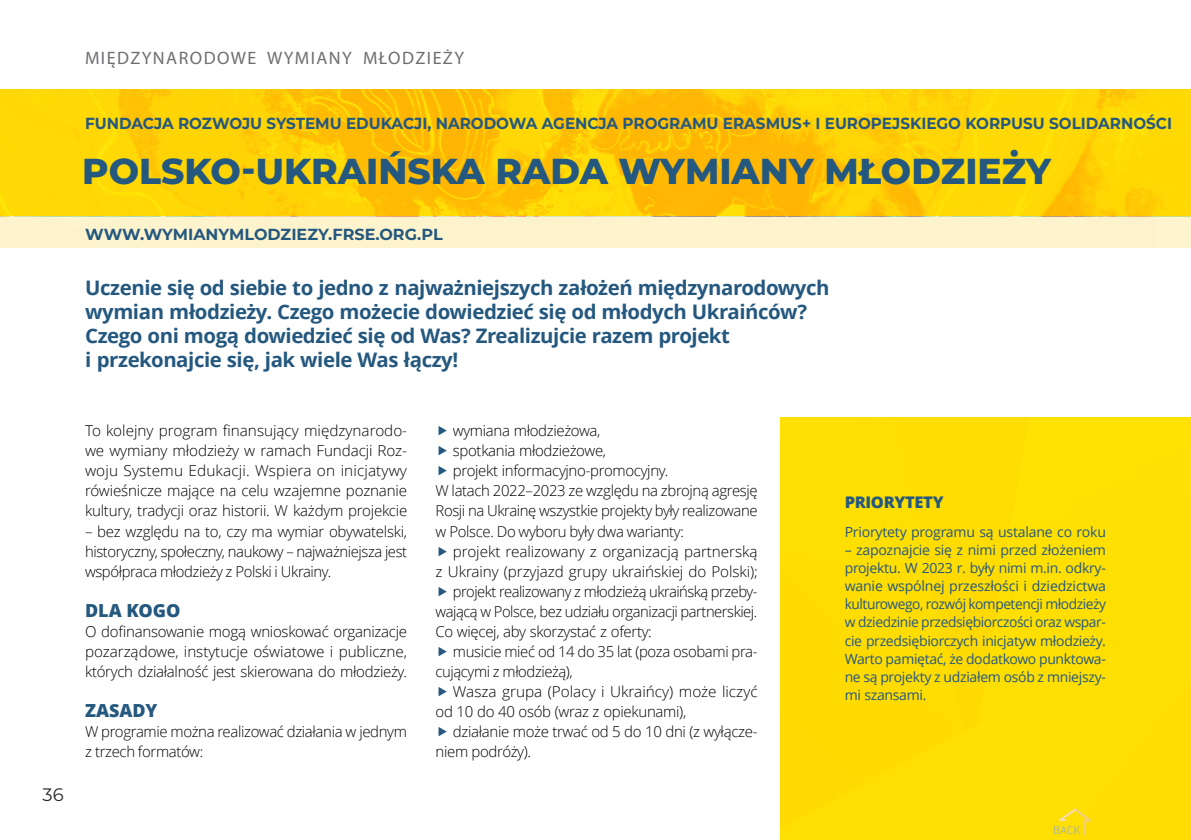
<style>
.page{position:relative;width:1191px;height:840px;background:#fff}
.page>*{position:absolute;margin:0;border:0;box-sizing:border-box;transform-origin:0 0}
.t1{font:800 36px "Montserrat";color:#24587f}
.t2{font:700 20px/24px "Open Sans";letter-spacing:-.02em;color:#24587f}
.t3{font:18px "Myriad Pro";letter-spacing:.08em;color:#6d6e71}
.t4{font:800 18px "Open Sans";color:#24587f}
.t5{font:18px "Montserrat";color:#292829}
.t6{font:700 16px "Montserrat";color:#24587f;scale:.95 1}
.t7{font:700 16px "Montserrat";color:#24587f}
.t8{font:800 16px "Open Sans";letter-spacing:-.02em;color:#24587f}
.t9{font:300 15px/20px "Open Sans";letter-spacing:-.025em;color:#000;text-align:justify}
.t10{font:300 15px "Open Sans";letter-spacing:-.005em;color:#000}
.t11{font:300 15px "Open Sans";color:#000}
.t12{font:14px/18px "Open Sans";letter-spacing:-.02em;color:#24587f;text-align:justify}
.t13{font:300 12px "PF Square Sans Pro";color:#95aac4}
</style>
<div class="page">
<img style="left:0;top:89px;width:1191px;height:127px">
<div style="left:0;top:216px;width:1191px;height:32px;background:#fdf3cd"></div>
<div style="left:1020px;top:613px;width:171px;height:226px;background:#ffde02"></div>
<div style="left:1020px;top:417px;width:171px;height:196px;background:#ffe002"></div>
<div style="left:869px;top:417px;width:151px;height:422px;background:#ffdc02"></div>
<div style="left:780px;top:417px;width:89px;height:422px;background:#ffdc02"></div>
<svg style="left:1053px;top:806px;width:42px;height:29px"></svg>
<p class="t5" style="left:43px;top:781px;width:23px">36</p>
<p class="t3" style="left:85px;top:47px;width:380px">MIĘDZYNARODOWE WYMIANY MŁODZIEŻY</p>
<p class="t6" style="left:85px;top:112px;width:1145px">FUNDACJA ROZWOJU SYSTEMU EDUKACJI, NARODOWA AGENCJA PROGRAMU ERASMUS+ I EUROPEJSKIEGO KORPUSU SOLIDARNOŚCI</p>
<h1 class="t1" style="left:82px;top:144px;width:970px">POLSKO-UKRAIŃSKA RADA WYMIANY MŁODZIEŻY</h1>
<p class="t7" style="left:85px;top:222px;width:359px">WWW.WYMIANYMLODZIEZY.FRSE.ORG.PL</p>
<p class="t2" style="left:85px;top:275px;width:746px">Uczenie się od siebie to jedno z najważniejszych założeń międzynarodowych wymian młodzieży. Czego możecie dowiedzieć się od młodych Ukraińców?<br>Czego oni mogą dowiedzieć się od Was? Zrealizujcie razem projekt<br>i przekonajcie się, jak wiele Was łączy!</p>
<p class="t9" style="left:85px;top:420px;width:324px">To kolejny program finansujący międzynarodo&shy;we wymiany młodzieży w ramach Fundacji Roz&shy;woju Systemu Edukacji. Wspiera on inicjatywy rówieśnicze mające na celu wzajemne poznanie kultury, tradycji oraz historii. W każdym projekcie</p>
<p class="t9" style="left:85px;top:520px;width:324px">– bez względu na to, czy ma wymiar obywatelski, historyczny, społeczny, naukowy – najważniejsza jest współpraca młodzieży z Polski i Ukrainy.</p>
<p class="t4" style="left:85px;top:596px;width:97px">DLA KOGO</p>
<p class="t9" style="left:85px;top:620px;width:324px">O dofinansowanie mogą wnioskować organizacje pozarządowe, instytucje oświatowe i publiczne, których działalność jest skierowana do młodzieży.</p>
<p class="t4" style="left:85px;top:696px;width:74px">ZASADY</p>
<p class="t9" style="left:85px;top:720px;width:323px">W programie można realizować działania w jednym z trzech formatów:</p>
<p class="t9" style="left:453px;top:420px;width:149px">wymiana młodzieżowa,</p>
<p class="t9" style="left:453px;top:440px;width:155px">spotkania młodzieżowe,</p>
<p class="t9" style="left:453px;top:460px;width:217px">projekt informacyjno-promocyjny.</p>
<p class="t9" style="left:435px;top:480px;width:324px">W latach 2022–2023 ze względu na zbrojną agresję</p>
<p class="t9" style="left:435px;top:500px;width:324px">Rosji na Ukrainę wszystkie projekty były realizowane</p>
<p class="t9" style="left:435px;top:520px;width:250px">w Polsce. Do wyboru były dwa warianty:</p>
<p class="t10" style="left:453px;top:540px;width:306px">projekt realizowany z organizacją partnerską</p>
<p class="t10" style="left:435px;top:560px;width:324px">z Ukrainy (przyjazd grupy ukraińskiej do Polski);</p>
<p class="t9" style="left:453px;top:580px;width:306px">projekt realizowany z młodzieżą ukraińską przeby-</p>
<p class="t9" style="left:435px;top:600px;width:323px">wającą w Polsce, bez udziału organizacji partnerskiej.</p>
<p class="t9" style="left:435px;top:620px;width:218px">Co więcej, aby skorzystać z oferty:</p>
<p class="t9" style="left:453px;top:640px;width:306px">musicie mieć od 14 do 35 lat (poza osobami pra-</p>
<p class="t9" style="left:435px;top:660px;width:139px">cującymi z młodzieżą),</p>
<p class="t11" style="left:453px;top:680px;width:306px">Wasza grupa (Polacy i Ukraińcy) może liczyć</p>
<p class="t9" style="left:435px;top:700px;width:252px">od 10 do 40 osób (wraz z opiekunami),</p>
<p class="t9" style="left:453px;top:720px;width:306px">działanie może trwać od 5 do 10 dni (z wyłącze-</p>
<p class="t9" style="left:435px;top:740px;width:97px">niem podróży).</p>
<p class="t8" style="left:844px;top:489px;width:100px">PRIORYTETY</p>
<p class="t12" style="left:844px;top:522px;width:263px">Priorytety programu są ustalane co roku</p>
<p class="t12" style="left:844px;top:540px;width:263px">– zapoznajcie się z nimi przed złożeniem projektu. W 2023 r. były nimi m.in. odkry&shy;wanie wspólnej przeszłości i dziedzictwa kulturowego, rozwój kompetencji młodzieży w dziedzinie przedsiębiorczości oraz wspar&shy;cie przedsiębiorczych inicjatyw młodzieży.<br>Warto pamiętać, że dodatkowo punktowa&shy;ne są projekty z udziałem osób z mniejszy&shy;mi szansami.</p>
<p class="t13" style="left:1053px;top:822px;width:28px">BACK</p>
</div>
